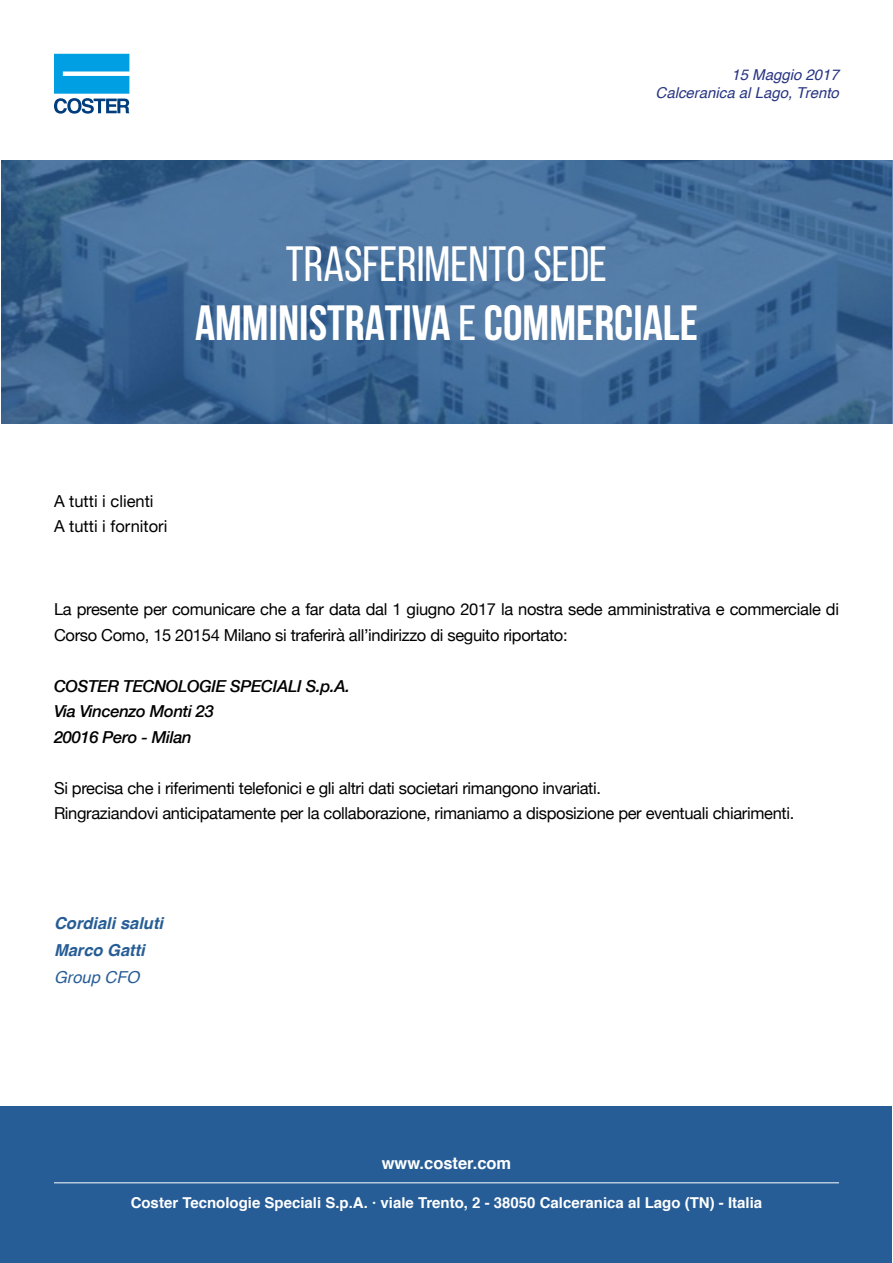
<style>
.page{position:relative;width:893px;height:1263px;background:#fff}
.page>*{position:absolute;margin:0;border:0;box-sizing:border-box;transform-origin:0 0}
.t1{font:700 49.5px/59.4px "Bebas Neue";color:#fff;text-align:center}
.t2{font:16.5px/25.5px "Helvetica Neue";letter-spacing:-.02em;color:#000}
.t3{font:italic 500 16.5px/25.5px "Helvetica Neue";letter-spacing:-.02em;color:#000}
.t4{font:16.5px/25.5px "Helvetica Neue";color:#000}
.t5{font:italic 700 16.5px/27px "Helvetica";color:#275d96}
.t6{font:700 16.5px "Helvetica";color:#fff}
.t7{font:italic 16.5px "Helvetica";color:#275d96}
.t8{font:700 15px "Helvetica";color:#fff}
.t9{font:italic 15px/18px "Helvetica";color:#283583;text-align:right}
.s1{font-weight:400}
</style>
<div class="page">
<svg style="left:1px;top:160px;width:891px;height:264px;background:#446d99"></svg>
<div style="left:1px;top:1106px;width:891px;height:157px;background:#275d96"></div>
<svg style="left:54px;top:54px;width:75px;height:60px"></svg>
<hr style="left:54px;top:1182px;width:785px;height:1px;background:#fff">
<p class="t9" style="left:655px;top:66px;width:185px">15 Maggio 2017<br>Calceranica al Lago, Trento</p>
<h1 class="t1" style="left:195px;top:233px;width:504px"><span class="s1">TRASFERIMENTO SEDE<br></span>AMMINISTRATIVA <span class="s1">E</span> COMMERCIALE</h1>
<p class="t4" style="left:54px;top:489px;width:115px">A tutti i clienti<br>A tutti i fornitori</p>
<p class="t2" style="left:54px;top:598px;width:786px">La presente per comunicare che a far data dal 1 giugno 2017 la nostra sede amministrativa e commerciale di<br>Corso Como, 15 20154 Milano si traferirà all’indirizzo di seguito riportato:</p>
<p class="t3" style="left:54px;top:672px;width:297px">COSTER TECNOLOGIE SPECIALI S.p.A.<br>Via Vincenzo Monti 23<br>20016 Pero - Milan</p>
<p class="t2" style="left:54px;top:776px;width:742px">Si precisa che i riferimenti telefonici e gli altri dati societari rimangono invariati.<br>Ringraziandovi anticipatamente per la collaborazione, rimaniamo a disposizione per eventuali chiarimenti.</p>
<p class="t5" style="left:54px;top:910px;width:111px">Cordiali saluti<br>Marco Gatti</p>
<p class="t7" style="left:54px;top:964px;width:87px">Group CFO</p>
<p class="t6" style="left:382px;top:1150px;width:131px">www.coster.com</p>
<p class="t8" style="left:131px;top:1191px;width:633px">Coster Tecnologie Speciali S.p.A. · viale Trento, 2 - 38050 Calceranica al Lago (TN) - Italia</p>
</div>
